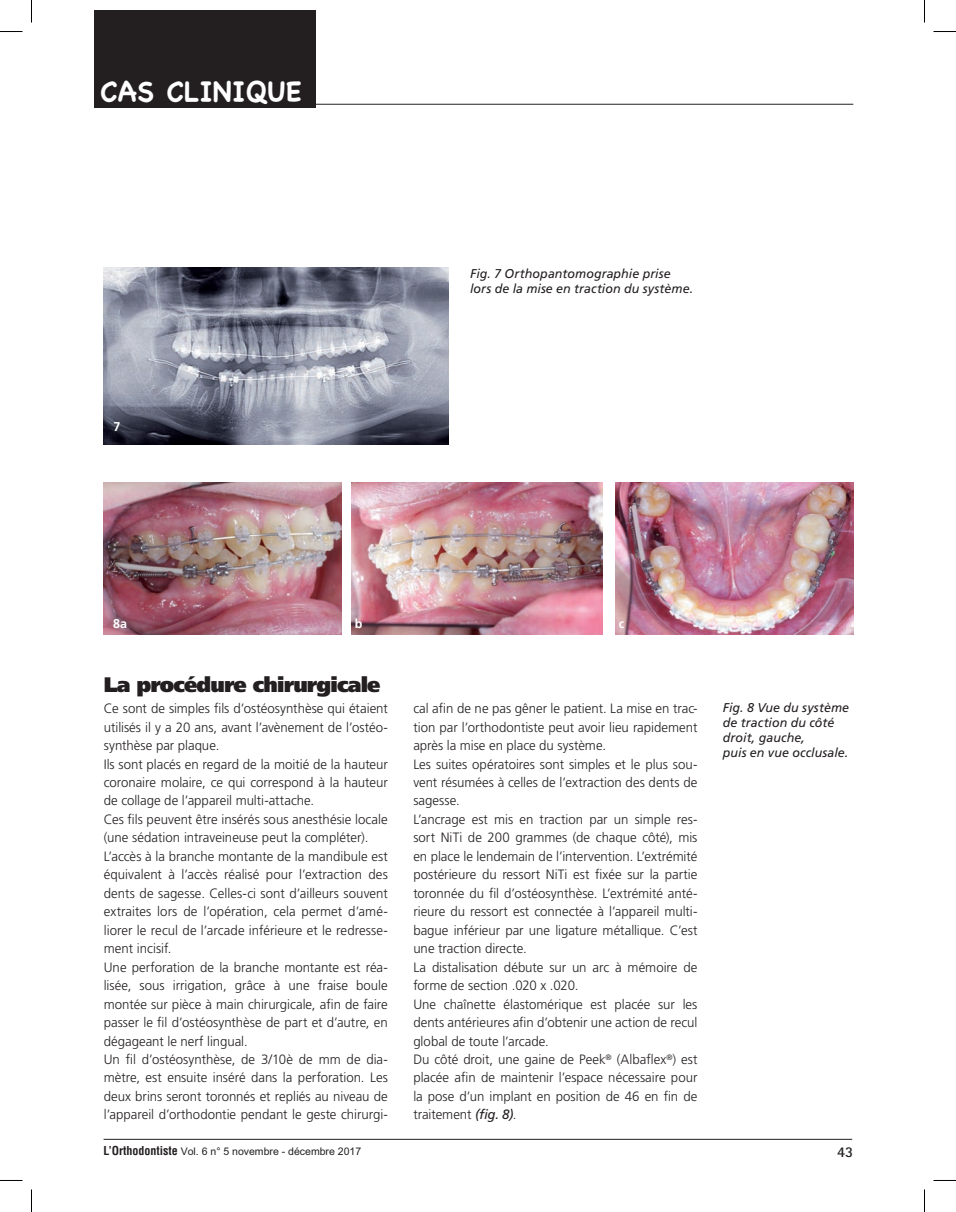
<style>
.page{position:relative;width:956px;height:1212px;background:#fff}
.page>*{position:absolute;margin:0;border:0;box-sizing:border-box;transform-origin:0 0}
.t1{font:700 28.5px "Chalkboard";letter-spacing:.005em;color:#fff}
.t2{font:900 21px "Frutiger";letter-spacing:-.04em;color:#231f20}
.t3{font:700 15px "Rotis Sans Serif";color:#231f20}
.t4{font:300 13.5px/18.5px "Frutiger";color:#231f20}
.t5{font:italic 12.75px/15px "Frutiger";letter-spacing:.005em;color:#231f20}
.t6{font:700 12.75px "Frutiger";color:#fff}
.t7{font:10.5px "M Arial";color:#231f20}
.s1{font-weight:400;font-style:italic}
.s2{font-family:"Helvetica";font-weight:700;font-stretch:condensed;font-size:12px}
</style>
<div class="page">
<hr style="left:104px;top:1138px;width:748px;height:1px;background:#231f20">
<hr style="left:104px;top:104px;width:749px;height:1px;background:#231f20">
<div style="left:95px;top:10px;width:221px;height:98px;background:#231f20"></div>
<img style="left:352px;top:482px;width:251px;height:152px">
<img style="left:615px;top:482px;width:238px;height:152px">
<img style="left:104px;top:482px;width:238px;height:152px">
<img style="left:104px;top:267px;width:344px;height:177px">
<svg style="left:0;top:31px;width:22px;height:1px"></svg>
<svg style="left:933px;top:31px;width:23px;height:1px"></svg>
<svg style="left:31px;top:0;width:1px;height:22px"></svg>
<svg style="left:31px;top:1189px;width:1px;height:22px"></svg>
<svg style="left:924px;top:0;width:1px;height:22px"></svg>
<svg style="left:924px;top:1189px;width:1px;height:22px"></svg>
<h1 class="t1" style="left:100px;top:75px;width:203px">CAS CLINIQUE</h1>
<p class="t6" style="left:113px;top:418px;width:8px">7</p>
<p class="t5" style="left:470px;top:265px;width:225px">Fig. 7 Orthopantomographie prise lors de la mise en traction du système.</p>
<p class="t6" style="left:113px;top:615px;width:16px">8a</p>
<p class="t6" style="left:355px;top:615px;width:9px">b</p>
<p class="t6" style="left:619px;top:615px;width:7px">c</p>
<h2 class="t2" style="left:104px;top:671px;width:278px">La procédure chirurgicale</h2>
<p class="t4" style="left:104px;top:699px;width:286px">Ce sont de simples fils d’ostéosynthèse qui étaient utilisés il y a 20 ans, avant l’avènement de l’ostéo&shy;synthèse par plaque.<br>Ils sont placés en regard de la moitié de la hauteur coronaire molaire, ce qui correspond à la hauteur de collage de l’appareil multi-attache.<br>Ces fils peuvent être insérés sous anesthésie locale (une sédation intraveineuse peut la compléter).<br>L’accès à la branche montante de la mandibule est équivalent à l’accès réalisé pour l’extraction des dents de sagesse. Celles-ci sont d’ailleurs souvent extraites lors de l’opération, cela permet d’amé&shy;liorer le recul de l’arcade inférieure et le redresse&shy;ment incisif.<br>Une perforation de la branche montante est réa&shy;lisée, sous irrigation, grâce à une fraise boule montée sur pièce à main chirurgicale, afin de faire passer le fil d’ostéosynthèse de part et d’autre, en dégageant le nerf lingual.<br>Un fil d’ostéosynthèse, de 3/10è de mm de dia&shy;mètre, est ensuite inséré dans la perforation. Les deux brins seront toronnés et repliés au niveau de l’appareil d’orthodontie pendant le geste chirurgi-</p>
<p class="t4" style="left:413px;top:699px;width:286px">cal afin de ne pas gêner le patient. La mise en trac&shy;tion par l’orthodontiste peut avoir lieu rapidement après la mise en place du système.<br>Les suites opératoires sont simples et le plus sou&shy;vent résumées à celles de l’extraction des dents de sagesse.<br>L’ancrage est mis en traction par un simple res&shy;sort NiTi de 200 grammes (de chaque côté), mis en place le lendemain de l’intervention. L’extrémité postérieure du ressort NiTi est fixée sur la partie toronnée du fil d’ostéosynthèse. L’extrémité anté&shy;rieure du ressort est connectée à l’appareil multi&shy;bague inférieur par une ligature métallique. C’est une traction directe.<br>La distalisation débute sur un arc à mémoire de forme de section .020 x .020.<br>Une chaînette élastomérique est placée sur les dents antérieures afin d’obtenir une action de recul global de toute l’arcade.<br>Du côté droit, une gaine de Peek<sup>®</sup> (Albaflex<sup>®</sup>) est placée afin de maintenir l’espace nécessaire pour la pose d’un implant en position de 46 en fin de traitement <span class="s1">(fig. 8)</span>.</p>
<p class="t5" style="left:723px;top:699px;width:128px">Fig. 8 Vue du système de traction du côté droit, gauche,<br>puis en vue occlusale.</p>
<p class="t7" style="left:104px;top:1144px;width:259px"><span class="s2">L’Orthodontiste</span> Vol. 6 n° 5 novembre - décembre 2017</p>
<p class="t3" style="left:837px;top:1141px;width:18px">43</p>
</div>
